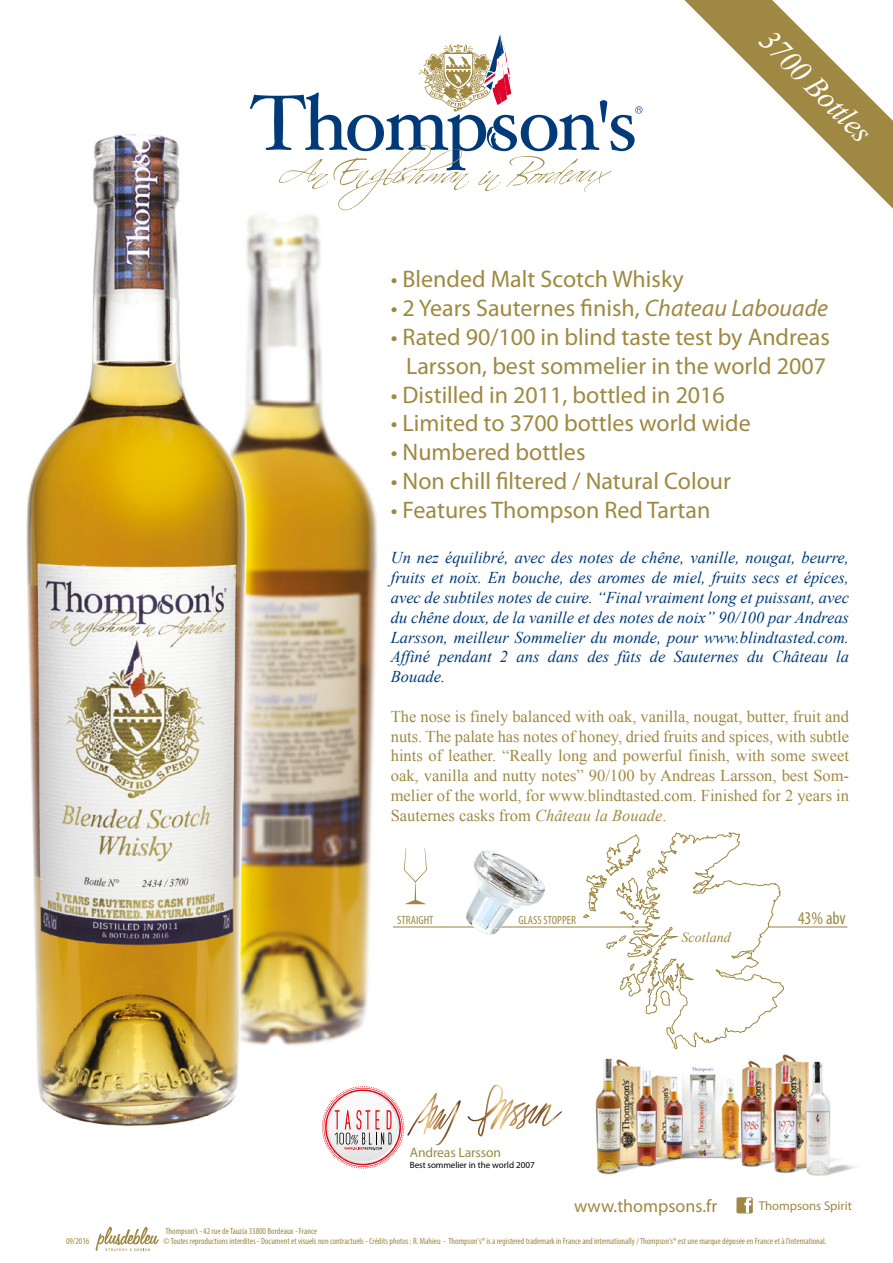
<style>
.page{position:relative;width:893px;height:1263px;background:#fff}
.page>*{position:absolute;margin:0;border:0;box-sizing:border-box;transform-origin:0 0}
.t1{font:italic 30.45px "Times New Roman";color:#fff}
.t2{font:24px/28.8px "Myriad Pro";color:#9f8942;text-align:center}
.t3{font:18px "Myriad Pro";color:#9f8942}
.t4{font:condensed 18px "Myriad Pro";color:#9f8942}
.t5{font:italic 16.5px/19.8px "Times New Roman";color:#003a78;text-align:justify}
.t6{font:16.5px/19.8px "Times New Roman";color:#9f8942;text-align:justify}
.t7{font:italic 14.1px "Times New Roman";color:#9f8942}
.t8{font:13.65px "Myriad Pro";letter-spacing:-.01em;color:#9f8942}
.t9{font:12.75px "Myriad Pro";color:#9f8942}
.t10{font:condensed 12px "Myriad Pro";color:#9f8942}
.t11{font:9.15px "Myriad Pro";letter-spacing:-.01em;color:#000}
.t12{font:condensed 9px "Myriad Pro";color:#9f8942}
.s1{font-style:italic}
</style>
<div class="page">
<img style="left:26px;top:134px;width:402px;height:993px">
<hr style="left:393px;top:926px;width:454px;height:1px;background:#9f8942">
<svg style="left:404px;top:848px;width:23px;height:56px"></svg>
<img style="left:453px;top:850px;width:96px;height:85px">
<svg style="left:250px;top:33px;width:378px;height:178px"></svg>
<svg style="left:628px;top:0;width:265px;height:209px"></svg>
<svg style="left:583px;top:832px;width:201px;height:217px"></svg>
<svg style="left:736px;top:1197px;width:17px;height:16px"></svg>
<img style="left:595px;top:1054px;width:261px;height:122px">
<svg style="left:95px;top:1226px;width:64px;height:25px"></svg>
<svg style="left:467px;top:1085px;width:95px;height:52px"></svg>
<svg style="left:322px;top:1086px;width:139px;height:82px"></svg>
<h1 class="t1" style="left:780px;top:20px;width:146px;rotate:45deg">3700 Bottles</h1>
<h2 class="t2" style="left:391px;top:265px;width:295px">• Blended Malt Scotch Whisky</h2>
<h2 class="t2" style="left:391px;top:293px;width:439px">• 2 Years Sauternes finish, <span class="s1">Chateau Labouade</span></h2>
<h2 class="t2" style="left:391px;top:322px;width:441px">• Rated 90/100 in blind taste test by Andreas<br>Larsson, best sommelier in the world 2007</h2>
<h2 class="t2" style="left:391px;top:380px;width:336px">• Distilled in 2011, bottled in 2016</h2>
<h2 class="t2" style="left:391px;top:409px;width:361px">• Limited to 3700 bottles world wide</h2>
<h2 class="t2" style="left:391px;top:437px;width:196px">• Numbered bottles</h2>
<h2 class="t2" style="left:391px;top:466px;width:342px">• Non chill filtered / Natural Colour</h2>
<h2 class="t2" style="left:391px;top:495px;width:321px">• Features Thompson Red Tartan</h2>
<p class="t5" style="left:391px;top:547px;width:460px">Un nez équilibré, avec des notes de chêne, vanille, nougat, beurre, fruits et noix. En bouche, des aromes de miel, fruits secs et épices, avec de subtiles notes de cuire. “Final vraiment long et puissant, avec du chêne doux, de la vanille et des notes de noix” 90/100 par Andreas Larsson, meilleur Sommelier du monde, pour www.blindtasted.com.<br>Affiné pendant 2 ans dans des fûts de Sauternes du Château la Bouade.</p>
<p class="t6" style="left:391px;top:706px;width:460px">The nose is finely balanced with oak, vanilla, nougat, butter, fruit and nuts. The palate has notes of honey, dried fruits and spices, with subtle hints of leather. “Really long and powerful finish, with some sweet oak, vanilla and nutty notes” 90/100 by Andreas Larsson, best Som&shy;melier of the world, for www.blindtasted.com. Finished for 2 years in Sauternes casks from <span class="s1">Château la Bouade</span>.</p>
<p class="t10" style="left:397px;top:913px;width:38px">STRAIGHT</p>
<p class="t10" style="left:518px;top:913px;width:59px">GLASS STOPPER</p>
<p class="t4" style="left:798px;top:907px;width:50px">43% abv</p>
<p class="t12" style="left:166px;top:1225px;width:153px">Thompson’s - 42 rue de Tauzia 33800 Bordeaux - France</p>
<p class="t7" style="left:681px;top:927px;width:51px">Scotland</p>
<p class="t8" style="left:410px;top:1144px;width:93px">Andreas Larsson</p>
<p class="t11" style="left:410px;top:1159px;width:126px">Best sommelier in the world 2007</p>
<p class="t3" style="left:574px;top:1194px;width:145px">www.thompsons.fr</p>
<p class="t9" style="left:759px;top:1198px;width:95px">Thompsons Spirit</p>
<p class="t12" style="left:66px;top:1235px;width:25px">09/2016</p>
<p class="t12" style="left:164px;top:1235px;width:664px">© Toutes reproductions interdites - Document et visuels non contractuels - Crédits photos : R. Mahieu - Thompson's® is a registered trademark in France and internationally / Thompson's® est une marque déposée en France et à l’international.</p>
</div>
